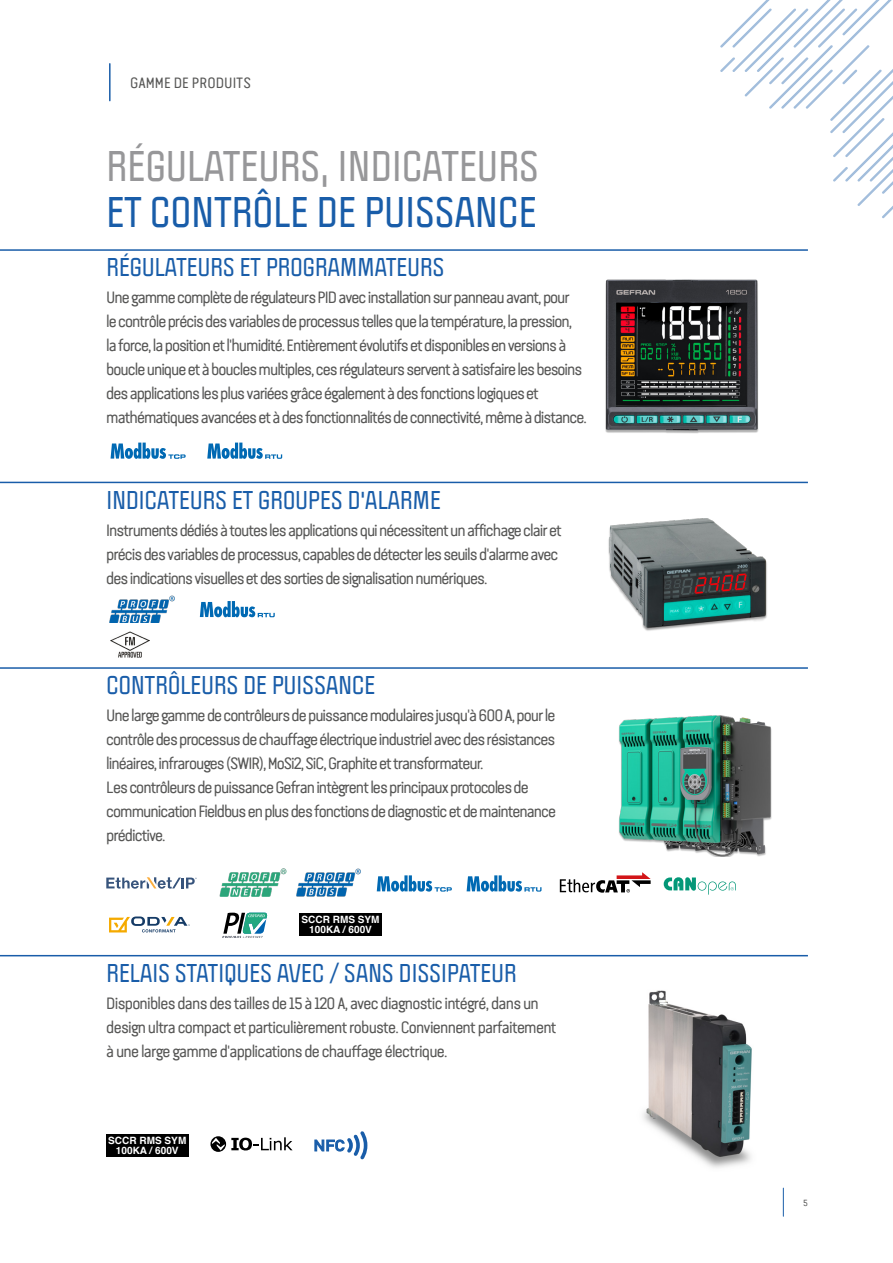
<style>
.page{position:relative;width:893px;height:1263px;background:#fff}
.page>*{position:absolute;margin:0;border:0;box-sizing:border-box;transform-origin:0 0}
.t1{font:700 37.5px "Politica";letter-spacing:.01em;color:#979799}
.t2{font:700 37.5px "Politica";letter-spacing:.01em;color:#195da9}
.t3{font:700 22.5px "Politica";letter-spacing:.01em;color:#195da9}
.t4{font:16.5px/24px "Van Condensed Pro";letter-spacing:-.06em;color:#575756}
.t5{font:15px "Van Condensed Pro";color:#575756}
.t6{font:700 10.05px/10.1px "Helvetica";color:#fff;text-align:center}
.t7{font:9px "Van Condensed Pro";color:#575756}
</style>
<div class="page">
<hr style="left:109px;top:64px;width:2px;height:37px;background:#195da9">
<svg style="left:783px;top:1188px;width:1px;height:28px"></svg>
<svg style="left:720px;top:0;width:173px;height:219px"></svg>
<img style="left:605px;top:280px;width:153px;height:154px">
<svg style="left:111px;top:443px;width:75px;height:16px"></svg>
<svg style="left:207px;top:443px;width:75px;height:16px"></svg>
<img style="left:111px;top:632px;width:39px;height:26px">
<img style="left:608px;top:518px;width:159px;height:113px">
<svg style="left:200px;top:601px;width:75px;height:16px"></svg>
<img style="left:109px;top:595px;width:66px;height:28px">
<img style="left:619px;top:715px;width:153px;height:141px">
<img style="left:220px;top:869px;width:66px;height:27px">
<img style="left:296px;top:869px;width:65px;height:27px">
<svg style="left:560px;top:872px;width:91px;height:21px"></svg>
<svg style="left:664px;top:877px;width:72px;height:18px"></svg>
<svg style="left:377px;top:875px;width:75px;height:17px"></svg>
<svg style="left:467px;top:875px;width:74px;height:17px"></svg>
<img style="left:643px;top:990px;width:109px;height:178px">
<div style="left:106px;top:1134px;width:82px;height:22px;background:#000"></div>
<svg style="left:106px;top:877px;width:91px;height:12px"></svg>
<svg style="left:109px;top:916px;width:81px;height:16px"></svg>
<svg style="left:222px;top:913px;width:45px;height:25px"></svg>
<div style="left:300px;top:913px;width:82px;height:23px;background:#000"></div>
<svg style="left:210px;top:1136px;width:16px;height:16px"></svg>
<svg style="left:212px;top:1138px;width:13px;height:12px"></svg>
<svg style="left:231px;top:1137px;width:62px;height:14px"></svg>
<svg style="left:314px;top:1131px;width:53px;height:28px"></svg>
<hr style="left:0;top:249px;width:808px;height:2px;background:#195da9">
<hr style="left:0;top:482px;width:808px;height:1px;background:#195da9">
<hr style="left:0;top:667px;width:808px;height:2px;background:#195da9">
<hr style="left:0;top:955px;width:808px;height:1px;background:#195da9">
<p class="t5" style="left:130px;top:72px;width:122px">GAMME DE PRODUITS</p>
<h1 class="t1" style="left:106px;top:138px;width:434px">RÉGULATEURS, INDICATEURS</h1>
<h1 class="t2" style="left:106px;top:184px;width:432px">ET CONTRÔLE DE PUISSANCE</h1>
<h2 class="t3" style="left:106px;top:251px;width:339px">RÉGULATEURS ET PROGRAMMATEURS</h2>
<p class="t4" style="left:106px;top:284px;width:482px">Une gamme complète de régulateurs PID avec installation sur panneau avant, pour<br>le contrôle précis des variables de processus telles que la température, la pression, la force, la position et l'humidité. Entièrement évolutifs et disponibles en versions à boucle unique et à boucles multiples, ces régulateurs servent à satisfaire les besoins des applications les plus variées grâce également à des fonctions logiques et mathématiques avancées et à des fonctionnalités de connectivité, même à distance.</p>
<h2 class="t3" style="left:106px;top:483px;width:336px">INDICATEURS ET GROUPES D'ALARME</h2>
<p class="t4" style="left:106px;top:517px;width:457px">Instruments dédiés à toutes les applications qui nécessitent un affichage clair et précis des variables de processus, capables de détecter les seuils d'alarme avec des indications visuelles et des sorties de signalisation numériques.</p>
<h2 class="t3" style="left:106px;top:669px;width:270px">CONTRÔLEURS DE PUISSANCE</h2>
<p class="t4" style="left:106px;top:702px;width:451px">Une large gamme de contrôleurs de puissance modulaires jusqu'à 600 A, pour le contrôle des processus de chauffage électrique industriel avec des résistances linéaires, infrarouges (SWIR), MoSi2, SiC, Graphite et transformateur.<br>Les contrôleurs de puissance Gefran intègrent les principaux protocoles de communication Fieldbus en plus des fonctions de diagnostic et de maintenance prédictive.</p>
<p class="t6" style="left:302px;top:915px;width:80px">SCCR RMS SYM<br>100KA / 600V</p>
<h2 class="t3" style="left:106px;top:956px;width:412px">RELAIS STATIQUES AVEC / SANS DISSIPATEUR</h2>
<p class="t4" style="left:106px;top:990px;width:452px">Disponibles dans des tailles de 15 à 120 A, avec diagnostic intégré, dans un design ultra compact et particulièrement robuste. Conviennent parfaitement à une large gamme d'applications de chauffage électrique.</p>
<p class="t6" style="left:108px;top:1135px;width:80px">SCCR RMS SYM<br>100KA / 600V</p>
<p class="t7" style="left:803px;top:1196px;width:6px">5</p>
</div>
